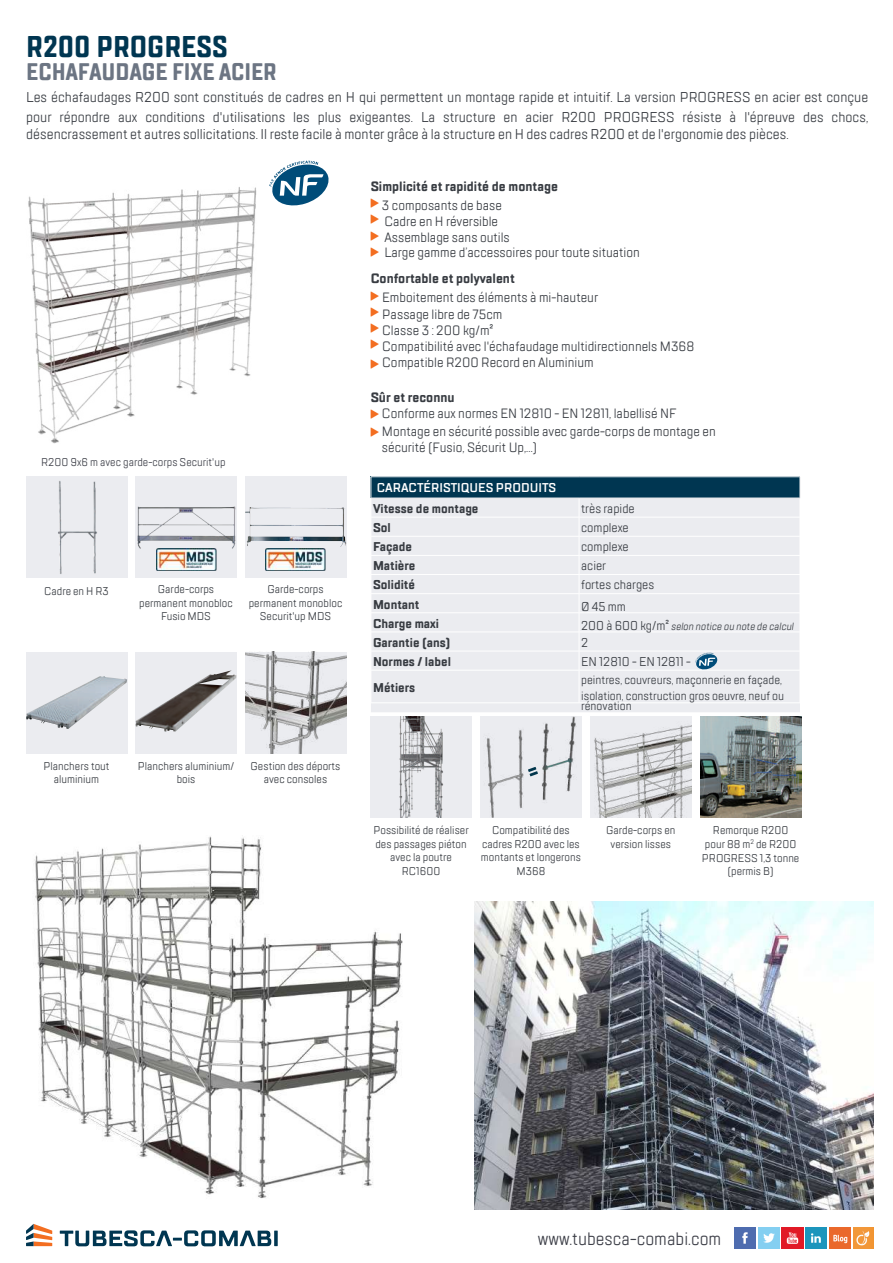
<style>
.page{position:relative;width:893px;height:1263px;background:#fff}
.page>*{position:absolute;margin:0;border:0;box-sizing:border-box;transform-origin:0 0}
.t1{font:700 30px "TT Lakes Compressed";color:#003651}
.t2{font:700 24px "TT Lakes Compressed";color:#6c7583}
.t3{font:18px "TT Lakes Condensed";color:#3e4049}
.t4{font:14.25px/20.2px "TT Lakes Condensed";color:#383c42}
.t5{font:13.5px/16.2px "TT Lakes Condensed";color:#383c42}
.t6{font:700 13.5px "TT Lakes Condensed";color:#383c42}
.t7{font:700 12.75px "TT Lakes Condensed";color:#383c42}
.t8{font:12.75px "TT Lakes Condensed";color:#383c42}
.t9{font:600 12.75px "TT Lakes Condensed";color:#fff}
.t10{font:12px/15.3px "TT Lakes Condensed";color:#383c42}
.t11{font:11.25px/13.5px "TT Lakes Condensed";color:#383c42;text-align:center}
.t12{font:11.25px "TT Lakes Condensed";color:#3e4049}
.t13{font:italic 10.5px "TT Lakes Condensed";color:#383c42}
.s1{font-style:normal;font-size:12.75px}
</style>
<div class="page">
<img style="left:35px;top:836px;width:368px;height:363px">
<svg style="left:26px;top:1224px;width:26px;height:22px"></svg>
<svg style="left:60px;top:1230px;width:211px;height:16px"></svg>
<svg style="left:274px;top:1230px;width:4px;height:16px"></svg>
<div style="left:26px;top:476px;width:101px;height:102px;background:#ebecf0"></div>
<img style="left:58px;top:485px;width:39px;height:89px">
<div style="left:26px;top:652px;width:101px;height:101px;background:#ebecf0"></div>
<img style="left:26px;top:676px;width:101px;height:53px">
<div style="left:136px;top:476px;width:101px;height:102px;background:#ebecf0"></div>
<img style="left:137px;top:506px;width:99px;height:43px">
<div style="left:136px;top:652px;width:101px;height:101px;background:#ebecf0"></div>
<img style="left:136px;top:670px;width:100px;height:62px">
<div style="left:245px;top:476px;width:101px;height:102px;background:#ebecf0"></div>
<img style="left:245px;top:507px;width:101px;height:40px">
<img style="left:245px;top:652px;width:101px;height:101px">
<div style="left:371px;top:477px;width:429px;height:21px;background:#003651"></div>
<div style="left:371px;top:499px;width:429px;height:213px;background:#ebecf0"></div>
<hr style="left:371px;top:517px;width:208px;height:1px;background:#fff">
<hr style="left:579px;top:517px;width:221px;height:1px;background:#fff">
<hr style="left:371px;top:536px;width:208px;height:1px;background:#fff">
<hr style="left:579px;top:536px;width:221px;height:1px;background:#fff">
<hr style="left:371px;top:555px;width:208px;height:1px;background:#fff">
<hr style="left:579px;top:555px;width:221px;height:1px;background:#fff">
<hr style="left:371px;top:574px;width:208px;height:1px;background:#fff">
<hr style="left:579px;top:574px;width:221px;height:1px;background:#fff">
<hr style="left:371px;top:593px;width:208px;height:1px;background:#fff">
<hr style="left:579px;top:593px;width:221px;height:1px;background:#fff">
<hr style="left:371px;top:612px;width:208px;height:1px;background:#fff">
<hr style="left:579px;top:612px;width:221px;height:1px;background:#fff">
<hr style="left:371px;top:632px;width:208px;height:1px;background:#fff">
<hr style="left:579px;top:632px;width:221px;height:1px;background:#fff">
<hr style="left:371px;top:651px;width:208px;height:1px;background:#fff">
<svg style="left:371px;top:477px;width:1px;height:193px"></svg>
<hr style="left:579px;top:651px;width:221px;height:1px;background:#fff">
<svg style="left:579px;top:499px;width:1px;height:171px"></svg>
<hr style="left:371px;top:670px;width:208px;height:1px;background:#fff">
<hr style="left:371px;top:670px;width:1px;height:33px;background:#fff">
<hr style="left:579px;top:670px;width:221px;height:1px;background:#fff">
<hr style="left:579px;top:670px;width:1px;height:33px;background:#fff">
<hr style="left:371px;top:702px;width:208px;height:1px;background:#fff">
<hr style="left:579px;top:702px;width:221px;height:1px;background:#fff">
<hr style="left:371px;top:498px;width:208px;height:1px;background:#e6e7ea">
<hr style="left:579px;top:498px;width:221px;height:1px;background:#e6e7ea">
<svg style="left:800px;top:477px;width:1px;height:21px"></svg>
<img style="left:829px;top:1227px;width:21px;height:21px">
<img style="left:735px;top:1227px;width:20px;height:21px">
<img style="left:805px;top:1227px;width:22px;height:21px">
<img style="left:853px;top:1227px;width:21px;height:21px">
<img style="left:758px;top:1227px;width:21px;height:21px">
<img style="left:782px;top:1227px;width:21px;height:21px">
<img style="left:371px;top:717px;width:101px;height:101px">
<div style="left:481px;top:717px;width:101px;height:101px;background:#ebecf0"></div>
<img style="left:485px;top:717px;width:92px;height:101px">
<img style="left:590px;top:717px;width:101px;height:101px">
<img style="left:700px;top:717px;width:101px;height:101px">
<svg style="left:270px;top:161px;width:59px;height:44px"></svg>
<img style="left:156px;top:549px;width:61px;height:22px">
<img style="left:265px;top:549px;width:61px;height:22px">
<svg style="left:528px;top:767px;width:10px;height:9px"></svg>
<img style="left:28px;top:184px;width:242px;height:301px">
<svg style="left:695px;top:653px;width:22px;height:16px"></svg>
<img style="left:475px;top:902px;width:398px;height:307px">
<h1 class="t1" style="left:26px;top:27px;width:203px">R200 PROGRESS</h1>
<h2 class="t2" style="left:26px;top:57px;width:252px">ECHAFAUDAGE FIXE ACIER</h2>
<p class="t4" style="left:26px;top:86px;width:844px">Les échafaudages R200 sont constitués de cadres en H qui permettent un montage rapide et intuitif. La version PROGRESS en acier est conçue pour répondre aux conditions d'utilisations les plus exigeantes. La structure en acier R200 PROGRESS résiste à l'épreuve des chocs,</p>
<p class="t4" style="left:26px;top:124px;width:764px">désencrassement et autres sollicitations. Il reste facile à monter grâce à la structure en H des cadres R200 et de l'ergonomie des pièces.</p>
<p class="t6" style="left:371px;top:178px;width:189px">Simplicité et rapidité de montage</p>
<p class="t5" style="left:382px;top:197px;width:259px;line-height:15.8px">3 composants de base<br>Cadre en H réversible<br>Assemblage sans outils<br>Large gamme d’accessoires pour toute situation</p>
<p class="t6" style="left:371px;top:270px;width:146px">Confortable et polyvalent</p>
<p class="t5" style="left:382px;top:289px;width:314px">Emboitement des éléments à mi-hauteur<br>Passage libre de 75cm<br>Classe 3 : 200 kg/m²<br>Compatibilité avec l'échafaudage multidirectionnels M368<br>Compatible R200 Record en Aluminium</p>
<p class="t6" style="left:371px;top:388px;width:85px">Sûr et reconnu</p>
<p class="t5" style="left:382px;top:404px;width:335px;line-height:18px">Conforme aux normes EN 12810 - EN 12811, labellisé NF<br>Montage en sécurité possible avec garde-corps de montage en</p>
<p class="t5" style="left:382px;top:439px;width:157px">sécurité (Fusio, Sécurit Up,…)</p>
<p class="t9" style="left:377px;top:479px;width:181px">CARACTÉRISTIQUES PRODUITS</p>
<p class="t7" style="left:373px;top:500px;width:107px">Vitesse de montage</p>
<p class="t8" style="left:581px;top:500px;width:55px">très rapide</p>
<p class="t7" style="left:373px;top:519px;width:19px">Sol</p>
<p class="t8" style="left:581px;top:519px;width:49px">complexe</p>
<p class="t7" style="left:373px;top:538px;width:41px">Façade</p>
<p class="t8" style="left:581px;top:538px;width:49px">complexe</p>
<p class="t7" style="left:373px;top:558px;width:44px">Matière</p>
<p class="t8" style="left:581px;top:557px;width:26px">acier</p>
<p class="t7" style="left:373px;top:577px;width:44px">Solidité</p>
<p class="t8" style="left:581px;top:577px;width:75px">fortes charges</p>
<p class="t7" style="left:373px;top:596px;width:48px">Montant</p>
<p class="t8" style="left:581px;top:599px;width:46px">Ø 45 mm</p>
<p class="t7" style="left:373px;top:615px;width:68px">Charge maxi</p>
<p class="t13" style="left:581px;top:620px;width:214px"><span class="s1">200 à 600 kg/m²</span> selon notice ou note de calcul</p>
<p class="t7" style="left:373px;top:634px;width:79px">Garantie (ans)</p>
<p class="t8" style="left:581px;top:634px;width:9px">2</p>
<p class="t7" style="left:373px;top:653px;width:80px">Normes / label</p>
<p class="t8" style="left:581px;top:653px;width:111px">EN 12810 - EN 12811 -</p>
<p class="t7" style="left:373px;top:679px;width:44px">Métiers</p>
<p class="t10" style="left:581px;top:672px;width:204px">peintres, couvreurs, maçonnerie en façade, isolation, construction gros oeuvre, neuf ou</p>
<p class="t10" style="left:581px;top:698px;width:52px">rénovation</p>
<p class="t12" style="left:41px;top:455px;width:186px">R200 9x6 m avec garde-corps Securit'up</p>
<p class="t11" style="left:44px;top:585px;width:66px">Cadre en H R3</p>
<p class="t11" style="left:139px;top:582px;width:95px">Garde-corps permanent monobloc<br>Fusio MDS</p>
<p class="t11" style="left:249px;top:582px;width:95px">Garde-corps permanent monobloc<br>Securit'up MDS</p>
<p class="t11" style="left:44px;top:759px;width:67px">Planchers tout aluminium</p>
<p class="t11" style="left:138px;top:759px;width:98px">Planchers aluminium/ bois</p>
<p class="t11" style="left:251px;top:759px;width:91px">Gestion des déports avec consoles</p>
<p class="t11" style="left:373px;top:823px;width:97px">Possibilité de réaliser des passages piéton avec la poutre<br>RC1600</p>
<p class="t11" style="left:481px;top:823px;width:102px">Compatibilité des cadres R200 avec les montants et longerons<br>M368</p>
<p class="t11" style="left:606px;top:823px;width:71px">Garde-corps en version lisses</p>
<p class="t11" style="left:702px;top:823px;width:99px">Remorque R200 pour 88 m<sup>2</sup> de R200<br>PROGRESS 1,3 tonne</p>
<p class="t11" style="left:728px;top:864px;width:48px">(permis B)</p>
<h3 class="t3" style="left:538px;top:1227px;width:185px">www.tubesca-comabi.com</h3>
</div>
